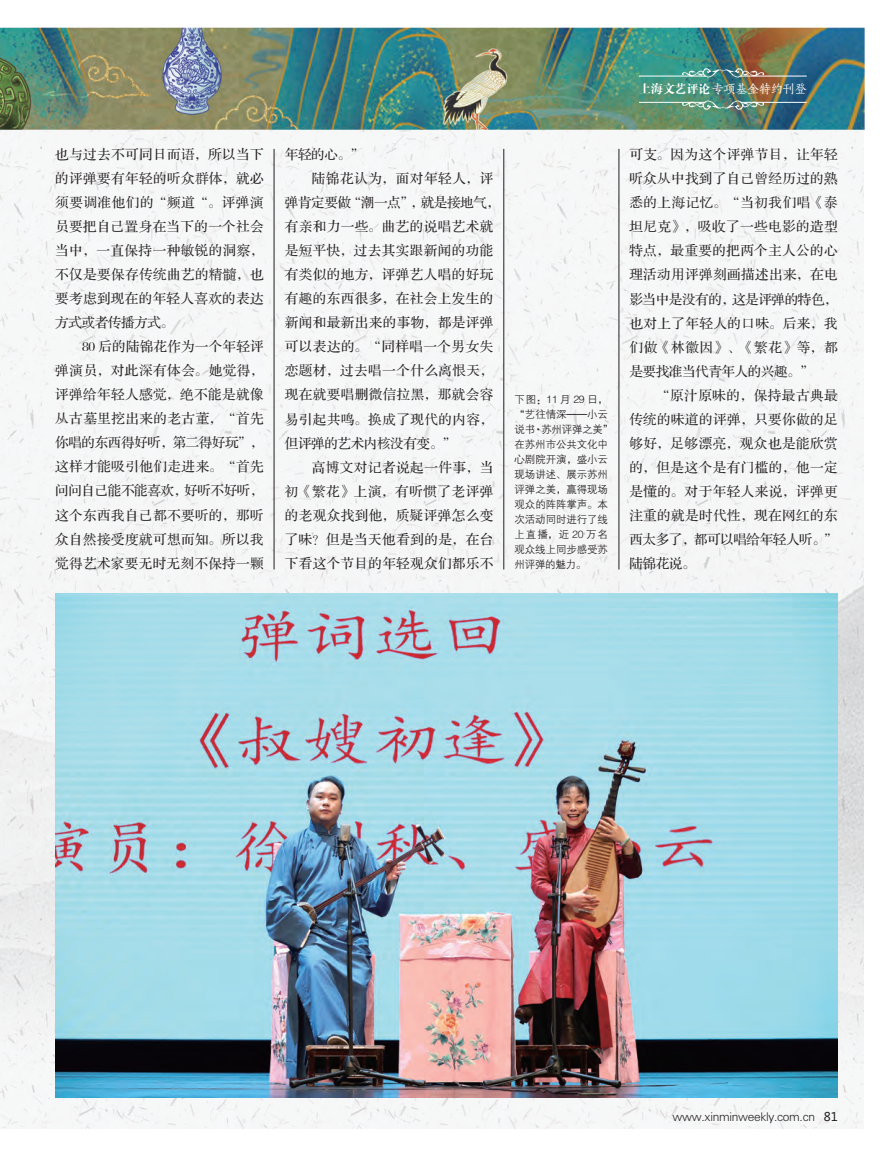
<style>
.page{position:relative;width:893px;height:1157px;background:#fff}
.page>*{position:absolute;margin:0;border:0;box-sizing:border-box;transform-origin:0 0}
.t1{font:13.5px "FZS3 JW GB1 0";letter-spacing:.035em;color:#231f20}
.t2{font:13.5px "FZS3 JW GB1 0";letter-spacing:-.025em;color:#231f20}
.t3{font:12.15px "FZSKBXKJW GB1 0";letter-spacing:-.025em;color:#fff}
.t4{font:12px "FZXH1 JW GB1 0";letter-spacing:-.025em;color:#231f20}
.t5{font:10.5px/15px "FZZDXJW GB1 0";letter-spacing:-.01em;color:#231f20}
.s1{font-family:"FZDBSJW GB1 0"}
.s2{font-family:"Microsoft Ya Hei"}
</style>
<div class="page">
<img style="left:0;top:425px;width:864px;height:703px">
<img style="left:0;top:27px;width:865px;height:398px">
<img style="left:683px;top:67px;width:80px;height:12px">
<hr style="left:639px;top:76px;width:67px;height:1px;background:#fff">
<hr style="left:740px;top:76px;width:67px;height:1px;background:#fff">
<img style="left:683px;top:100px;width:80px;height:11px">
<hr style="left:639px;top:102px;width:67px;height:1px;background:#fff">
<hr style="left:740px;top:102px;width:67px;height:1px;background:#fff">
<hr style="left:503px;top:149px;width:1px;height:420px;background:#231f20">
<hr style="left:619px;top:149px;width:1px;height:420px;background:#231f20">
<hr style="left:274px;top:149px;width:1px;height:420px;background:#231f20">
<img style="left:55px;top:593px;width:783px;height:504px">
<p class="t1" style="left:55px;top:148px;width:210px">也与过去不可同日而语，所以当下</p>
<p class="t1" style="left:55px;top:172px;width:210px">的评弹要有年轻的听众群体，就必</p>
<p class="t1" style="left:55px;top:196px;width:210px">须要调准他们的“频道“。评弹演</p>
<p class="t1" style="left:55px;top:220px;width:210px">员要把自己置身在当下的一个社会</p>
<p class="t1" style="left:55px;top:244px;width:210px">当中，一直保持一种敏锐的洞察，</p>
<p class="t1" style="left:55px;top:268px;width:210px">不仅是要保存传统曲艺的精髓，也</p>
<p class="t1" style="left:55px;top:292px;width:210px">要考虑到现在的年轻人喜欢的表达</p>
<p class="t2" style="left:55px;top:316px;width:120px">方式或者传播方式。</p>
<p class="t1" style="left:82px;top:340px;width:183px">80 后的陆锦花作为一个年轻评</p>
<p class="t1" style="left:55px;top:364px;width:210px">弹演员，对此深有体会。她觉得，</p>
<p class="t1" style="left:55px;top:388px;width:210px">评弹给年轻人感觉，绝不能是就像</p>
<p class="t1" style="left:55px;top:412px;width:210px">从古墓里挖出来的老古董，“首先</p>
<p class="t2" style="left:55px;top:436px;width:210px">你唱的东西得好听，第二得好玩”，</p>
<p class="t1" style="left:55px;top:460px;width:210px">这样才能吸引他们走进来。“首先</p>
<p class="t2" style="left:55px;top:484px;width:210px">问问自己能不能喜欢，好听不好听，</p>
<p class="t1" style="left:55px;top:508px;width:210px">这个东西我自己都不要听的，那听</p>
<p class="t1" style="left:55px;top:532px;width:210px">众自然接受度就可想而知。所以我</p>
<p class="t1" style="left:55px;top:556px;width:210px">觉得艺术家要无时无刻不保持一颗</p>
<p class="t1" style="left:285px;top:148px;width:81px">年轻的心。”</p>
<p class="t1" style="left:312px;top:172px;width:183px">陆锦花认为，面对年轻人，评</p>
<p class="t2" style="left:285px;top:196px;width:217px">弹肯定要做“潮一点”，就是接地气，</p>
<p class="t1" style="left:285px;top:220px;width:210px">有亲和力一些。曲艺的说唱艺术就</p>
<p class="t1" style="left:285px;top:244px;width:210px">是短平快，过去其实跟新闻的功能</p>
<p class="t1" style="left:285px;top:268px;width:210px">有类似的地方，评弹艺人唱的好玩</p>
<p class="t1" style="left:285px;top:292px;width:210px">有趣的东西很多，在社会上发生的</p>
<p class="t1" style="left:285px;top:316px;width:210px">新闻和最新出来的事物，都是评弹</p>
<p class="t1" style="left:285px;top:340px;width:210px">可以表达的。“同样唱一个男女失</p>
<p class="t1" style="left:285px;top:364px;width:210px">恋题材，过去唱一个什么离恨天，</p>
<p class="t1" style="left:285px;top:388px;width:210px">现在就要唱删微信拉黑，那就会容</p>
<p class="t1" style="left:285px;top:412px;width:210px">易引起共鸣。换成了现代的内容，</p>
<p class="t2" style="left:285px;top:436px;width:173px">但评弹的艺术内核没有变。”</p>
<p class="t1" style="left:312px;top:460px;width:183px">高博文对记者说起一件事，当</p>
<p class="t1" style="left:285px;top:484px;width:210px">初《繁花》上演，有听惯了老评弹</p>
<p class="t1" style="left:285px;top:508px;width:210px">的老观众找到他，质疑评弹怎么变</p>
<p class="t1" style="left:285px;top:532px;width:210px">了味？但是当天他看到的是，在台</p>
<p class="t1" style="left:285px;top:556px;width:210px">下看这个节目的年轻观众们都乐不</p>
<p class="t5" style="left:514px;top:392px;width:100px">下图：11 月 29 日，“艺往情深——小云说书·苏州评弹之美”在苏州市公共文化中心剧院开演，盛小云现场讲述、展示苏州评弹之美，赢得现场观众的阵阵掌声。本次活动同时进行了线上直播，近 20 万名观众线上同步感受苏州评弹的魅力。</p>
<p class="t3" style="left:639px;top:82px;width:169px"><span class="s1">上海文艺评论</span>专项基金特约刊登</p>
<p class="t1" style="left:629px;top:148px;width:210px">可支。因为这个评弹节目，让年轻</p>
<p class="t1" style="left:629px;top:172px;width:210px">听众从中找到了自己曾经历过的熟</p>
<p class="t1" style="left:629px;top:196px;width:210px">悉的上海记忆。“当初我们唱《泰</p>
<p class="t1" style="left:629px;top:220px;width:210px">坦尼克》，吸收了一些电影的造型</p>
<p class="t1" style="left:629px;top:244px;width:210px">特点，最重要的把两个主人公的心</p>
<p class="t1" style="left:629px;top:268px;width:210px">理活动用评弹刻画描述出来，在电</p>
<p class="t2" style="left:629px;top:292px;width:210px">影当中是没有的，这是评弹的特色，</p>
<p class="t1" style="left:629px;top:316px;width:210px">也对上了年轻人的口味。后来，我</p>
<p class="t1" style="left:629px;top:340px;width:210px">们做《林徽因》、《繁花》等，都</p>
<p class="t2" style="left:629px;top:364px;width:186px">是要找准当代青年人的兴趣。”</p>
<p class="t1" style="left:656px;top:388px;width:183px">“原汁原味的，保持最古典最</p>
<p class="t1" style="left:629px;top:412px;width:210px">传统的味道的评弹，只要你做的足</p>
<p class="t1" style="left:629px;top:436px;width:210px">够好，足够漂亮，观众也是能欣赏</p>
<p class="t1" style="left:629px;top:460px;width:210px">的，但是这个是有门槛的，他一定</p>
<p class="t1" style="left:629px;top:484px;width:210px">是懂的。对于年轻人来说，评弹更</p>
<p class="t1" style="left:629px;top:508px;width:210px">注重的就是时代性，现在网红的东</p>
<p class="t2" style="left:629px;top:532px;width:210px">西太多了，都可以唱给年轻人听。”</p>
<p class="t1" style="left:629px;top:556px;width:68px">陆锦花说。</p>
<p class="t4" style="left:673px;top:1109px;width:167px">www.xinminweekly.com.cn <span class="s2">81</span></p>
</div>
